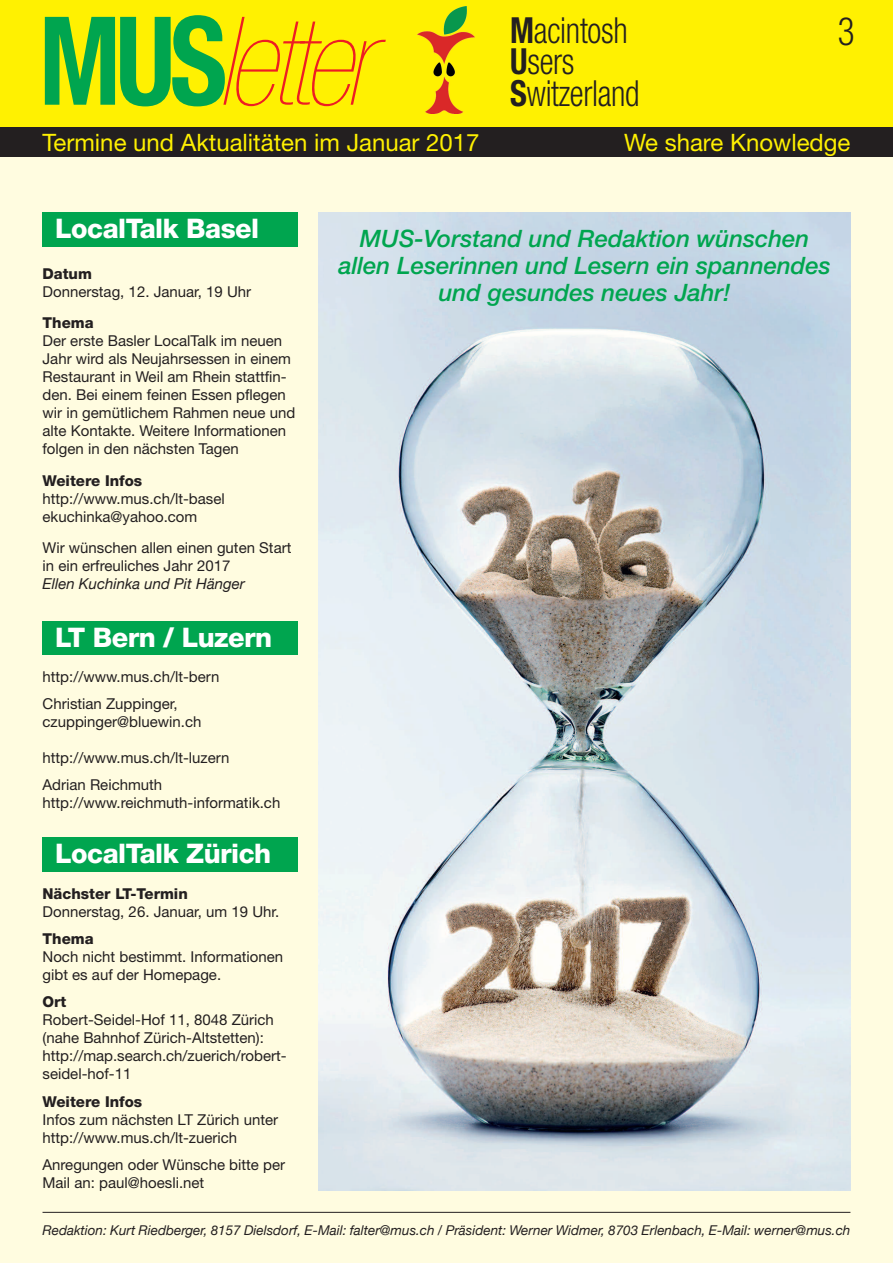
<style>
.page{position:relative;width:893px;height:1263px;background:#fff}
.page>*{position:absolute;margin:0;border:0;box-sizing:border-box;transform-origin:0 0}
.t1{font:italic 900 condensed 123px "Helvetica Neue";letter-spacing:-.05em;color:#ee1d23}
.t2{font:300 condensed 39px "Helvetica Neue";color:#231f20;scale:.9 1}
.t3{font:300 condensed 36px/31.5px "Helvetica Neue";letter-spacing:-.01em;color:#231f20;scale:.9 1}
.t4{font:800 27px "Helvetica Neue";letter-spacing:-.02em;color:#fff}
.t5{font:italic 500 24px/27px "Helvetica Neue";color:#00a54f;text-align:center}
.t6{font:24px "Helvetica Neue";color:#fff101}
.t7{font:15px/18px "Helvetica Neue";color:#231f20}
.t8{font:800 15px "Helvetica Neue";color:#231f20}
.t9{font:italic 15px "Helvetica Neue";color:#231f20}
.t10{font:italic 13.5px "Helvetica Neue";color:#231f20}
.s1{font-weight:700;font-style:normal;color:#00a54f}
.s2{font-weight:700}
</style>
<div class="page">
<div style="left:0;top:0;width:893px;height:128px;background:#fff101"></div>
<img style="left:417px;top:6px;width:58px;height:108px">
<div style="left:0;top:128px;width:893px;height:34px;background:#231f20"></div>
<div style="left:0;top:157px;width:893px;height:1106px;background:#fffce0"></div>
<img style="left:319px;top:213px;width:531px;height:978px">
<hr style="left:43px;top:1212px;width:807px;height:1px;background:#231f20">
<div style="left:43px;top:621px;width:255px;height:33px;background:#00a54f"></div>
<div style="left:43px;top:213px;width:255px;height:34px;background:#00a54f"></div>
<div style="left:43px;top:838px;width:255px;height:34px;background:#00a54f"></div>
<h1 class="t1" style="left:39px;top:17px;width:334px"><span class="s1">MUS</span>letter</h1>
<h3 class="t6" style="left:43px;top:134px;width:439px">Termine und Aktualitäten im Januar 2017</h3>
<h3 class="t6" style="left:624px;top:134px;width:228px">We share Knowledge</h3>
<h3 class="t3" style="left:510px;top:17px;width:145px"><span class="s2">M</span>acintosh<br><span class="s2">U</span>sers<br><span class="s2">S</span>witzerland</h3>
<h2 class="t2" style="left:838px;top:17px;width:20px">3</h2>
<h3 class="t4" style="left:55px;top:219px;width:205px">LocalTalk Basel</h3>
<p class="t8" style="left:43px;top:268px;width:51px">Datum</p>
<p class="t7" style="left:43px;top:284px;width:210px">Donnerstag, 12. Januar, 19 Uhr</p>
<p class="t8" style="left:43px;top:317px;width:53px">Thema</p>
<p class="t7" style="left:43px;top:333px;width:254px">Der erste Basler LocalTalk im neuen Jahr wird als Neujahrsessen in einem Restaurant in Weil am Rhein stattfin&shy;den. Bei einem feinen Essen pflegen wir in gemütlichem Rahmen neue und alte Kontakte. Weitere Informationen folgen in den nächsten Tagen</p>
<p class="t8" style="left:43px;top:475px;width:101px">Weitere Infos</p>
<p class="t7" style="left:43px;top:491px;width:184px">http://www.mus.ch/lt-basel ekuchinka@yahoo.com</p>
<p class="t7" style="left:43px;top:540px;width:250px">Wir wünschen allen einen guten Start in ein erfreuliches Jahr 2017</p>
<p class="t9" style="left:43px;top:575px;width:204px">Ellen Kuchinka und Pit Hänger</p>
<h3 class="t4" style="left:55px;top:627px;width:218px">LT Bern / Luzern</h3>
<p class="t7" style="left:43px;top:665px;width:178px;line-height:27px">http://www.mus.ch/lt-bern<br>Christian Zuppinger,</p>
<p class="t7" style="left:43px;top:714px;width:160px">czuppinger@bluewin.ch</p>
<p class="t7" style="left:43px;top:746px;width:188px;line-height:27px">http://www.mus.ch/lt-luzern<br>Adrian Reichmuth</p>
<p class="t7" style="left:43px;top:795px;width:239px">http://www.reichmuth-informatik.ch</p>
<h3 class="t4" style="left:55px;top:844px;width:217px">LocalTalk Zürich</h3>
<p class="t8" style="left:43px;top:889px;width:147px">Nächster LT-Termin</p>
<p class="t7" style="left:43px;top:904px;width:238px">Donnerstag, 26. Januar, um 19 Uhr.</p>
<p class="t8" style="left:43px;top:934px;width:53px">Thema</p>
<p class="t7" style="left:43px;top:949px;width:242px">Noch nicht bestimmt. Informationen gibt es auf der Homepage.</p>
<p class="t8" style="left:43px;top:997px;width:25px">Ort</p>
<p class="t7" style="left:43px;top:1012px;width:246px">Robert-Seidel-Hof 11, 8048 Zürich (nahe Bahnhof Zürich-Altstetten): http://map.search.ch/zuerich/robert&shy;seidel-hof-11</p>
<p class="t8" style="left:43px;top:1096px;width:101px">Weitere Infos</p>
<p class="t7" style="left:43px;top:1111px;width:237px">Infos zum nächsten LT Zürich unter http://www.mus.ch/lt-zuerich</p>
<p class="t7" style="left:43px;top:1156px;width:244px">Anregungen oder Wünsche bitte per<br>Mail an: paul@hoesli.net</p>
<h3 class="t5" style="left:338px;top:227px;width:494px">MUS-Vorstand und Redaktion wünschen allen Leserinnen und Lesern ein spannendes und gesundes neues Jahr!</h3>
<p class="t10" style="left:43px;top:1222px;width:809px">Redaktion: Kurt Riedberger, 8157 Dielsdorf, E-Mail: falter@mus.ch / Präsident: Werner Widmer, 8703 Erlenbach, E-Mail: werner@mus.ch</p>
</div>
